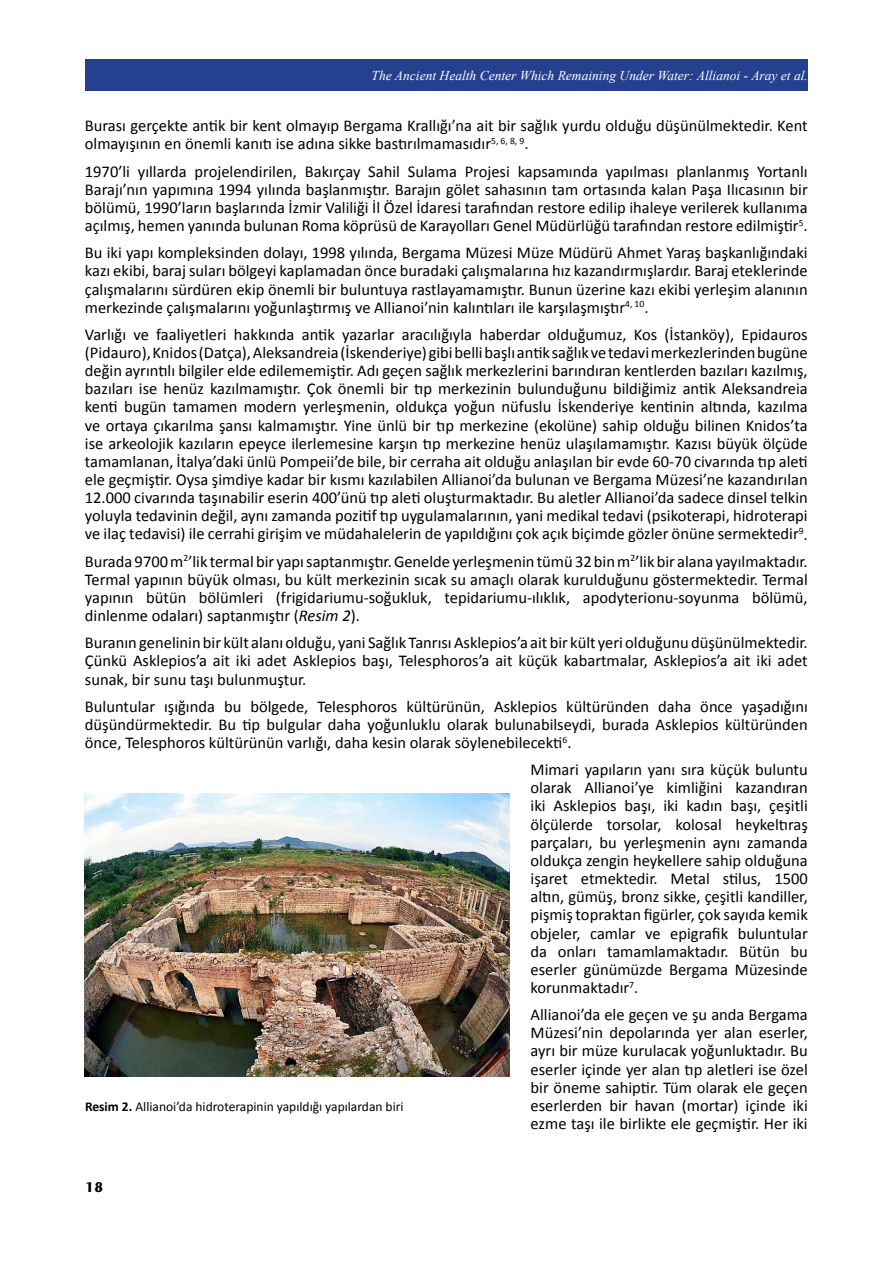
<style>
.page{position:relative;width:893px;height:1263px;background:#fff}
.page>*{position:absolute;margin:0;border:0;box-sizing:border-box;transform-origin:0 0}
.t1{font:16.5px/18.1px "Calibri";color:#000;text-align:justify}
.t2{font:700 15px "Exotic 350 BT";color:#000}
.t3{font:italic 13.5px "Times New Roman";color:#fff}
.t4{font:13.5px "Calibri";color:#000}
.s1{font-style:italic}
.s2{font-weight:700}
</style>
<div class="page">
<div style="left:85px;top:60px;width:723px;height:31px;background:#25408f"></div>
<img style="left:85px;top:793px;width:424px;height:283px">
<p class="t3" style="left:372px;top:66px;width:438px">The Ancient Health Center Which Remaining Under Water: Allianoi - Aray et al.</p>
<p class="t3" style="left:576px;top:66px;width:182px">http://lokmanhekim.mersin.edu.tr</p>
<p class="t1" style="left:85px;top:117px;width:724px">Burası gerçekte antik bir kent olmayıp Bergama Krallığı’na ait bir sağlık yurdu olduğu düşünülmektedir. Kent olmayışının en önemli kanıtı ise adına sikke bastırılmamasıdır<sup>5,</sup> <sup>6,</sup> <sup>8,</sup> <sup>9</sup>.</p>
<p class="t1" style="left:85px;top:162px;width:724px">1970’li yıllarda projelendirilen, Bakırçay Sahil Sulama Projesi kapsamında yapılması planlanmış Yortanlı Barajı’nın yapımına 1994 yılında başlanmıştır. Barajın gölet sahasının tam ortasında kalan Paşa Ilıcasının bir bölümü, 1990’ların başlarında İzmir Valiliği İl Özel İdaresi tarafından restore edilip ihaleye verilerek kullanıma açılmış, hemen yanında bulunan Roma köprüsü de Karayolları Genel Müdürlüğü tarafından restore edilmiştir<sup>5</sup>.</p>
<p class="t1" style="left:85px;top:244px;width:724px">Bu iki yapı kompleksinden dolayı, 1998 yılında, Bergama Müzesi Müze Müdürü Ahmet Yaraş başkanlığındaki kazı ekibi, baraj suları bölgeyi kaplamadan önce buradaki çalışmalarına hız kazandırmışlardır. Baraj eteklerinde çalışmalarını sürdüren ekip önemli bir buluntuya rastlayamamıştır. Bunun üzerine kazı ekibi yerleşim alanının merkezinde çalışmalarını yoğunlaştırmış ve Allianoi’nin kalıntıları ile karşılaşmıştır<sup>4,</sup> <sup>10</sup>.</p>
<p class="t1" style="left:85px;top:325px;width:724px">Varlığı ve faaliyetleri hakkında antik yazarlar aracılığıyla haberdar olduğumuz, Kos (İstanköy), Epidauros (Pidauro), Knidos (Datça), Aleksandreia (İskenderiye) gibi belli başlı antik sağlık ve tedavi merkezlerinden bugüne değin ayrıntılı bilgiler elde edilememiştir. Adı geçen sağlık merkezlerini barındıran kentlerden bazıları kazılmış, bazıları ise henüz kazılmamıştır. Çok önemli bir tıp merkezinin bulunduğunu bildiğimiz antik Aleksandreia kenti bugün tamamen modern yerleşmenin, oldukça yoğun nüfuslu İskenderiye kentinin altında, kazılma ve ortaya çıkarılma şansı kalmamıştır. Yine ünlü bir tıp merkezine (ekolüne) sahip olduğu bilinen Knidos’ta ise arkeolojik kazıların epeyce ilerlemesine karşın tıp merkezine henüz ulaşılamamıştır. Kazısı büyük ölçüde tamamlanan, İtalya’daki ünlü Pompeii’de bile, bir cerraha ait olduğu anlaşılan bir evde 60-70 civarında tıp aleti ele geçmiştir. Oysa şimdiye kadar bir kısmı kazılabilen Allianoi’da bulunan ve Bergama Müzesi’ne kazandırılan 12.000 civarında taşınabilir eserin 400’ünü tıp aleti oluşturmaktadır. Bu aletler Allianoi’da sadece dinsel telkin yoluyla tedavinin değil, aynı zamanda pozitif tıp uygulamalarının, yani medikal tedavi (psikoterapi, hidroterapi ve ilaç tedavisi) ile cerrahi girişim ve müdahalelerin de yapıldığını çok açık biçimde gözler önüne sermektedir<sup>9</sup>.</p>
<p class="t1" style="left:85px;top:552px;width:724px">Burada 9700 m<sup>2</sup>’lik termal bir yapı saptanmıştır. Genelde yerleşmenin tümü 32 bin m<sup>2</sup>’lik bir alana yayılmaktadır.<br>Termal yapının büyük olması, bu kült merkezinin sıcak su amaçlı olarak kurulduğunu göstermektedir. Termal yapının bütün bölümleri (frigidariumu-soğukluk, tepidariumu-ılıklık, apodyterionu-soyunma bölümü, dinlenme odaları) saptanmıştır (<span class="s1">Resim 2</span>).</p>
<p class="t1" style="left:85px;top:634px;width:724px">Buranın genelinin bir kült alanı olduğu, yani Sağlık Tanrısı Asklepios’a ait bir kült yeri olduğunu düşünülmektedir.<br>Çünkü Asklepios’a ait iki adet Asklepios başı, Telesphoros’a ait küçük kabartmalar, Asklepios’a ait iki adet sunak, bir sunu taşı bulunmuştur.</p>
<p class="t1" style="left:85px;top:697px;width:724px">Buluntular ışığında bu bölgede, Telesphoros kültürünün, Asklepios kültüründen daha önce yaşadığını düşündürmektedir. Bu tip bulgular daha yoğunluklu olarak bulunabilseydi, burada Asklepios kültüründen önce, Telesphoros kültürünün varlığı, daha kesin olarak söylenebilecekti<sup>6</sup>.</p>
<p class="t1" style="left:531px;top:761px;width:279px">Mimari yapıların yanı sıra küçük buluntu olarak Allianoi’ye kimliğini kazandıran iki Asklepios başı, iki kadın başı, çeşitli ölçülerde torsolar, kolosal heykeltıraş parçaları, bu yerleşmenin aynı zamanda oldukça zengin heykellere sahip olduğuna işaret etmektedir. Metal stilus, 1500 altın, gümüş, bronz sikke, çeşitli kandiller, pişmiş topraktan figürler, çok sayıda kemik objeler, camlar ve epigrafik buluntular da onları tamamlamaktadır. Bütün bu eserler günümüzde Bergama Müzesinde korunmaktadır<sup>7</sup>.</p>
<p class="t1" style="left:531px;top:1006px;width:279px">Allianoi’da ele geçen ve şu anda Bergama Müzesi’nin depolarında yer alan eserler, ayrı bir müze kurulacak yoğunluktadır. Bu eserler içinde yer alan tıp aletleri ise özel bir öneme sahiptir. Tüm olarak ele geçen eserlerden bir havan (mortar) içinde iki ezme taşı ile birlikte ele geçmiştir. Her iki</p>
<p class="t4" style="left:85px;top:1098px;width:320px"><span class="s2">Resim 2.</span> Allianoi’da hidroterapinin yapıldığı yapılardan biri</p>
<p class="t2" style="left:85px;top:1178px;width:20px">18</p>
</div>
